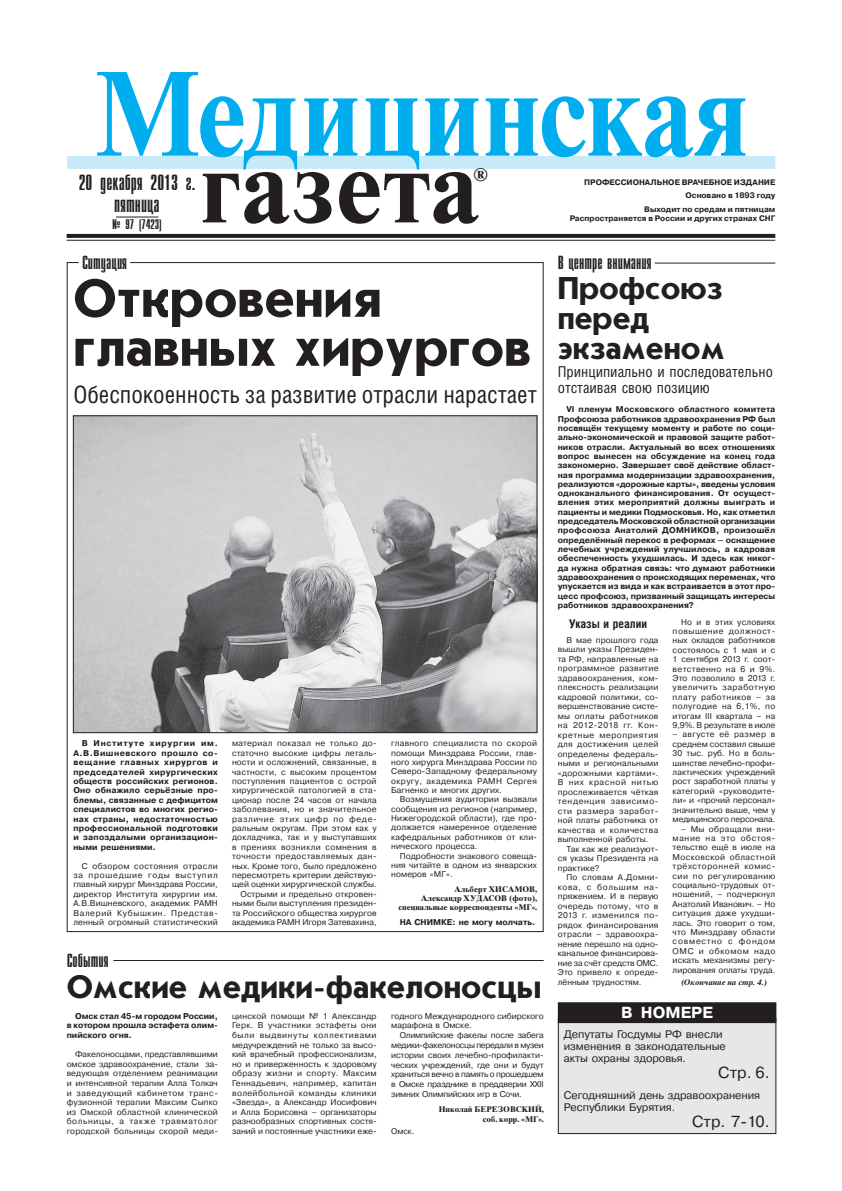
<style>
.page{position:relative;width:842px;height:1191px;background:#fff}
.page>*{position:absolute;margin:0;border:0;box-sizing:border-box;transform-origin:0 0}
.t1{font:700 56px/49px "Journal Sans C";color:#231f20}
.t2{font:700 34px "Journal Sans C";color:#231f20}
.t3{font:700 33px/30px "Journal Sans C";color:#231f20}
.t4{font:24px "Helios Cond";color:#231f20}
.t5{font:22px/22px "Compact C";color:#231f20;text-align:center}
.t6{font:19px "Compact C";color:#231f20}
.t7{font:700 18px "Newton C";color:#231f20}
.t8{font:16px "Pragmatica C";color:#231f20}
.t9{font:700 16px "Pragmatica C";color:#fff}
.t10{font:15px/16px "Helios Cond";color:#231f20}
.t11{font:14px "Compact C";color:#231f20}
.t12{font:700 12px "Helios Cond";color:#231f20}
.t13{font:11px/12.1px "Pragmatica C";letter-spacing:-.005em;color:#231f20}
.t14{font:8.4px/9.4px "Pragmatica C";letter-spacing:.01em;color:#231f20;text-align:justify}
.t15{font:700 8.4px/9.3px "Pragmatica C";color:#231f20;text-align:justify}
.t16{font:700 8.2px/9.1px "Times Ten Cyr";color:#231f20;text-align:right}
.t17{font:8.2px "Pragmatica C";color:#231f20}
.t18{font:700 8px/14.1px "Pragmatica C";color:#231f20;text-align:right}
.t19{font:8px "Times Ten Cyr Bold Inclined";color:#231f20}
</style>
<div class="page">
<hr style="left:67px;top:240px;width:708px;height:1px;background:#231f20">
<svg style="left:67px;top:234px;width:708px;height:4px;background:#282425"></svg>
<div style="left:68px;top:156px;width:707px;height:12px;background:#c7eafb"></div>
<svg style="left:97px;top:72px;width:648px;height:98px"></svg>
<svg style="left:203px;top:172px;width:276px;height:51px"></svg>
<hr style="left:116px;top:217px;width:43px;height:1px;background:#231f20">
<div style="left:558px;top:1018px;width:218px;height:116px;background:#e6e7e8"></div>
<div style="left:558px;top:1018px;width:218px;height:116px;border:1px solid #231f20"></div>
<div style="left:558px;top:1003px;width:218px;height:20px;background:#231f20"></div>
<div style="left:558px;top:1002px;width:218px;height:21px;border:1px solid #231f20"></div>
<hr style="left:113px;top:960px;width:431px;height:1px;background:#231f20">
<img style="left:75px;top:418px;width:460px;height:313px">
<div style="left:73px;top:416px;width:464px;height:317px;border:1px solid #231f20"></div>
<hr style="left:655px;top:263px;width:120px;height:1px;background:#231f20">
<h3 class="t5" style="left:79px;top:174px;width:118px">20 декабря 2013 г. пятница</h3>
<h3 class="t11" style="left:112px;top:219px;width:51px">№ 97 (7423)</h3>
<h3 class="t6" style="left:82px;top:255px;width:47px">Ситуация</h3>
<h3 class="t7" style="left:473px;top:168px;width:17px">®</h3>
<h1 class="t1" style="left:73px;top:279px;width:459px">Откровения главных хирургов</h1>
<h3 class="t4" style="left:73px;top:385px;width:465px">Обеспокоенность за развитие отрасли нарастает</h3>
<p class="t15" style="left:73px;top:740px;width:146px;text-indent:8px">В Институте хирургии им.<br>А.В.Виш нев ского прошло со&shy;вещание главных хирургов и председателей хирургических обществ российских регионов.<br>Оно обнажило серьёзные про&shy;блемы, связанные с дефицитом специалистов во многих регио&shy;нах страны, недостаточностью профессиональной подготовки и запоздалыми организацион&shy;ными решениями.</p>
<p class="t14" style="left:73px;top:862px;width:146px;text-indent:8px">С обзором состояния отрасли за прошедшие годы выступил главный хирург Минздрава России, директор Института хирургии им.<br>А.В.Вишневского, академик РАМН Валерий Кубышкин. Представ&shy;ленный огромный статистический</p>
<p class="t14" style="left:232px;top:740px;width:146px;text-align:right">материал показал не только до&shy;статочно высокие цифры леталь&shy;ности и осложнений, связанные, в частности, с высоким процентом поступления пациентов с острой хирургической патологией в ста&shy;ционар после 24 часов от начала заболевания, но и значительное различие этих цифр по феде&shy;ральным округам. При этом как у докладчика, так и у выступавших в прениях возникли сомнения в точности предоставляемых дан&shy;ных. Кроме того, было предложено пересмотреть критерии действую&shy;щей оценки хирургической службы.<br>Острыми и предельно откровен&shy;ными были выступления президен&shy;та Российского общества хирургов академика РАМН Игоря Затевахина,</p>
<p class="t14" style="left:391px;top:740px;width:147px">главного специалиста по скорой помощи Минздрава России, глав&shy;ного хирурга Минздрава России по Северо-Западному федеральному округу, академика РАМН Сергея Багненко и многих других.</p>
<p class="t14" style="left:391px;top:796px;width:147px;text-indent:8px">Возмущения аудитории вызвали сообщения из регионов (например, Нижегородской области), где про&shy;должается намеренное отделение кафедральных работников от кли&shy;нического процесса.</p>
<p class="t14" style="left:391px;top:852px;width:147px;text-indent:8px">Подробности знакового совеща&shy;ния читайте в одном из январских номеров «МГ».</p>
<p class="t16" style="left:398px;top:885px;width:140px">Альберт ХИСАМОВ,<br>Александр ХУДАСОВ (фото), специальные корреспонденты «МГ».</p>
<p class="t15" style="left:400px;top:918px;width:137px">НА СНИМКЕ: не могу молчать.</p>
<h3 class="t6" style="left:67px;top:953px;width:43px">События</h3>
<h2 class="t2" style="left:67px;top:974px;width:476px">Омские медики-факелоносцы</h2>
<p class="t15" style="left:67px;top:1012px;width:153px;line-height:9.6px;text-indent:8px">Омск стал 45-м городом России, в котором прошла эстафета олим&shy;пийского огня.</p>
<p class="t14" style="left:67px;top:1050px;width:153px;text-indent:8px">Факелоносцами, представлявшими омское здравоохранение, стали за&shy;ведующая отделением реанимации и интенсивной терапии Алла Толкач и заведующий кабинетом транс&shy;фузионной терапии Максим Сыпко из Омской областной клинической больницы, а также травматолог городской больницы скорой меди-</p>
<p class="t14" style="left:232px;top:1012px;width:146px">цинской помощи № 1 Александр Герк. В участники эстафеты они были выдвинуты коллективами медучреждений не только за высо&shy;кий врачебный профессионализм, но и приверженность к здоровому образу жизни и спорту. Максим Геннадьевич, например, капитан волейбольной команды клиники «Звезда», а Александр Иосифович и Алла Борисовна – организаторы разнообразных спортивных состя&shy;заний и постоянные участники еже-</p>
<p class="t14" style="left:391px;top:1012px;width:154px;line-height:9.8px">годного Международного сибирского марафона в Омске.</p>
<p class="t14" style="left:391px;top:1031px;width:154px;line-height:9.8px;text-indent:8px">Олимпийские факелы после забега медики-факелоносцы передали в музеи истории своих лечебно-профилакти&shy;ческих учреждений, где они и будут храниться вечно в память о прошедшем в Омске празднике в преддверии XXII зимних Олимпийских игр в Сочи.</p>
<p class="t16" style="left:439px;top:1105px;width:107px;line-height:9.5px">Николай БЕРЕЗОВСКИЙ, соб. корр. «МГ».</p>
<p class="t17" style="left:391px;top:1128px;width:25px">Омск.</p>
<p class="t18" style="left:584px;top:176px;width:193px">ПРОФЕССИОНАЛЬНОЕ ВРАЧЕБНОЕ ИЗДАНИЕ</p>
<p class="t18" style="left:644px;top:189px;width:133px">Основано в 1893 году<br>Выходит по средам и пятницам</p>
<p class="t18" style="left:570px;top:212px;width:207px">Распространяется в России и других странах СНГ</p>
<h3 class="t6" style="left:558px;top:255px;width:95px">В центре внимания</h3>
<h3 class="t3" style="left:558px;top:276px;width:169px">Профсоюз перед экзаменом</h3>
<h3 class="t10" style="left:558px;top:365px;width:217px">Принципиально и последовательно отстаивая свою позицию</h3>
<p class="t15" style="left:558px;top:406px;width:219px;text-indent:8px">VI пленум Московского областного комитета Профсоюза работников здравоохранения РФ был посвящён текущему моменту и работе по соци&shy;ально-экономической и правовой защите работ&shy;ников отрасли. Актуальный во всех отношениях вопрос вынесен на обсуждение на конец года закономерно. Завершает своё действие област&shy;ная программа модернизации здравоохранения, реализуются «дорожные карты», введены условия одноканального финансирования. От осущест&shy;вления этих мероприятий должны выиграть и пациенты и медики Подмосковья. Но, как отметил председатель Московской областной организации профсоюза Анатолий ДОМНИКОВ, произошёл определённый перекос в реформах – оснащение лечебных учреждений улучшилось, а кадровая обеспеченность ухудшилась. И здесь как никог&shy;да нужна обратная связь: что думают работники здравоохранения о происходящих переменах, что упускается из вида и как встраивается в этот про&shy;цесс профсоюз, призванный защищать интересы работников здравоохранения?</p>
<h3 class="t12" style="left:569px;top:619px;width:79px">Указы и реалии</h3>
<p class="t14" style="left:558px;top:636px;width:102px;text-indent:8px">В мае прошлого года вышли указы Президен&shy;та РФ, направленные на программное развитие здравоохранения, ком&shy;плексность реализации кадровой политики, со&shy;вершенствование систе&shy;мы оплаты работников на 2012-2018 гг. Кон&shy;кретные мероприятия для достижения целей определены федераль&shy;ными и региональными «дорожными картами».<br>В них красной нитью прослеживается чёткая тенденция зависимо&shy;сти размера заработ&shy;ной платы работника от качества и количества выполненной работы.</p>
<p class="t14" style="left:558px;top:845px;width:102px;text-indent:8px">Так как же реализуют&shy;ся указы Президента на практике?</p>
<p class="t14" style="left:558px;top:873px;width:102px;text-indent:8px">По словам А.Домни&shy;ко ва, с большим на&shy;пряжением. И в первую очередь потому, что в 2013 г. изменился по&shy;рядок финансирования отрасли – здравоохра&shy;нение перешло на одно&shy;канальное финансирова&shy;ние за счёт средств ОМС.<br>Это привело к опреде&shy;лённым трудностям.</p>
<p class="t14" style="left:673px;top:618px;width:104px;text-indent:8px">Но и в этих условиях повышение должност&shy;ных окладов работников состоялось с 1 мая и с 1 сентября 2013 г. соот&shy;ветственно на 6 и 9%.<br>Это позволило в 2013 г. увеличить заработную плату работников – за полугодие на 6,1%, по итогам III квартала – на 9,9%. В результате в июле</p>
<p class="t14" style="left:673px;top:731px;width:104px">– августе её размер в среднем составил свыше 30 тыс. руб. Но в боль&shy;шинстве лечебно-профи&shy;лактических учреждений рост заработной платы у категорий «руководите&shy;ли» и «прочий персонал» значительно выше, чем у медицинского персонала.</p>
<p class="t14" style="left:673px;top:825px;width:104px;text-indent:8px">– Мы обращали вни&shy;мание на это обстоя&shy;тельство ещё в июле на Московской областной трёхсторонней комис&shy;сии по регулированию социально-трудовых от&shy;ношений, – подчеркнул Анатолий Иванович. – Но ситуация даже ухудши&shy;лась. Это говорит о том, что Минздраву области совместно с фондом ОМС и обкомом надо искать механизмы регу&shy;лирования оплаты труда.</p>
<p class="t19" style="left:681px;top:979px;width:88px">(Окончание на стр. 4.)</p>
<h3 class="t9" style="left:621px;top:1007px;width:93px">В НОМЕРЕ</h3>
<h3 class="t13" style="left:564px;top:1029px;width:163px">Депутаты Госдумы РФ внесли изменения в законодательные акты охраны здоровья.</h3>
<h3 class="t8" style="left:718px;top:1067px;width:53px">Стр. 6.</h3>
<h3 class="t13" style="left:564px;top:1090px;width:198px">Сегодняшний день здравоохранения<br>Республики Бурятия.</h3>
<h3 class="t8" style="left:692px;top:1115px;width:79px">Стр. 7-10.</h3>
</div>
